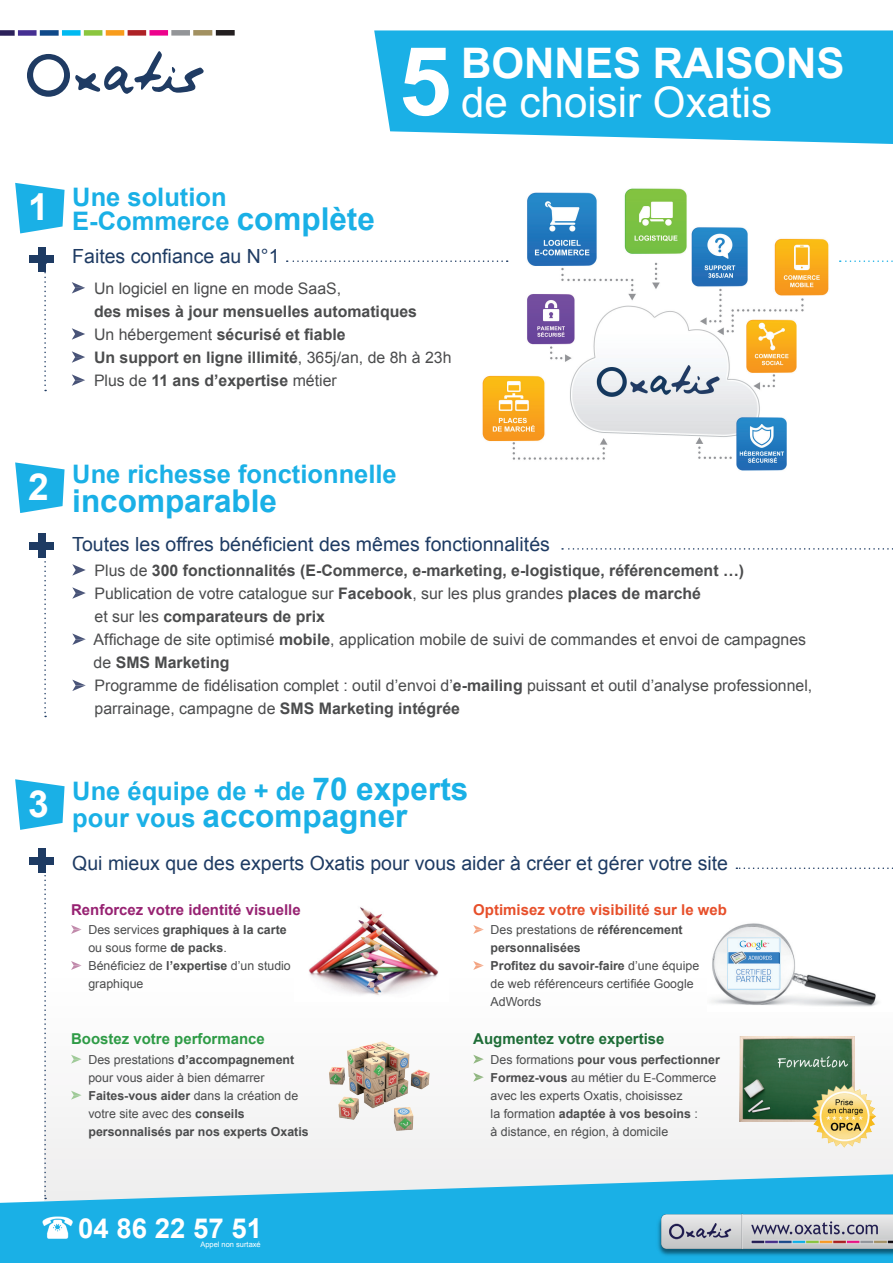
<style>
.page{position:relative;width:893px;height:1263px;background:#fff}
.page>*{position:absolute;margin:0;border:0;box-sizing:border-box;transform-origin:0 0}
.t1{font:700 95.1px "Arial";color:#fff}
.t2{font:42.15px "Arial";color:#fff}
.t3{font:700 42.15px "Arial";color:#fff}
.t4{font:700 37.2px "Arial";color:#fff}
.t5{font:700 31.5px "Arial";color:#1ab0e6}
.t6{font:700 27.6px "Arial";color:#fff}
.t7{font:700 25.5px/24px "Arial";color:#1ab0e6}
.t8{font:19.5px "Arial";color:#1e3b63}
.t9{font:15.9px/23.1px "Arial";color:#4b4c4d}
.t10{font:700 15.9px/23.1px "Arial";color:#4b4c4d}
.t11{font:700 15px "Arial";color:#e74f2a}
.t12{font:700 15px "Arial";color:#972272}
.t13{font:700 15px "Arial";color:#2e9b46}
.t14{font:700 15px "Arial";color:#1e6d37}
.t15{font:12.45px/18px "Arial";color:#4b4c4d}
.t16{font:7.5px "Arial";color:#fff}
.s1{font-size:31.5px}
.s2{font-weight:400}
.s3{font-weight:700}
.s4{font-size:25.5px}
</style>
<div class="page">
<svg style="left:374px;top:30px;width:519px;height:114px;fill:#1ab0e6"></svg>
<div style="left:45px;top:891px;width:848px;height:310px;background:#fafafa"></div>
<img style="left:740px;top:1037px;width:115px;height:85px">
<img style="left:309px;top:907px;width:129px;height:88px">
<svg style="left:0;top:1174px;width:893px;height:89px;fill:#1ab0e6"></svg>
<svg style="left:27px;top:51px;width:177px;height:46px"></svg>
<svg style="left:0;top:30px;width:235px;height:6px"></svg>
<svg style="left:44px;top:271px;width:2px;height:120px"></svg>
<img style="left:655px;top:1213px;width:238px;height:47px">
<img style="left:41px;top:1215px;width:33px;height:24px">
<svg style="left:72px;top:282px;width:13px;height:11px"></svg>
<svg style="left:72px;top:328px;width:13px;height:12px"></svg>
<svg style="left:72px;top:351px;width:13px;height:12px"></svg>
<svg style="left:72px;top:374px;width:13px;height:12px"></svg>
<svg style="left:71px;top:925px;width:10px;height:9px"></svg>
<svg style="left:71px;top:961px;width:10px;height:9px"></svg>
<svg style="left:473px;top:925px;width:11px;height:9px"></svg>
<svg style="left:473px;top:961px;width:11px;height:9px"></svg>
<svg style="left:71px;top:1055px;width:11px;height:9px"></svg>
<svg style="left:71px;top:1091px;width:11px;height:9px"></svg>
<svg style="left:473px;top:1055px;width:11px;height:9px"></svg>
<svg style="left:473px;top:1073px;width:11px;height:9px"></svg>
<div style="left:29px;top:255px;width:25px;height:8px;background:#1e3b63"></div>
<div style="left:38px;top:247px;width:8px;height:24px;background:#1e3b63"></div>
<img style="left:329px;top:1041px;width:101px;height:90px">
<img style="left:809px;top:1081px;width:67px;height:67px">
<img style="left:712px;top:923px;width:165px;height:84px">
<svg style="left:15px;top:183px;width:50px;height:50px"></svg>
<svg style="left:44px;top:875px;width:2px;height:324px"></svg>
<svg style="left:44px;top:561px;width:2px;height:156px"></svg>
<div style="left:29px;top:542px;width:25px;height:8px;background:#1e3b63"></div>
<div style="left:38px;top:533px;width:8px;height:25px;background:#1e3b63"></div>
<div style="left:29px;top:857px;width:25px;height:8px;background:#1e3b63"></div>
<div style="left:38px;top:848px;width:8px;height:25px;background:#1e3b63"></div>
<svg style="left:15px;top:462px;width:50px;height:51px"></svg>
<svg style="left:15px;top:779px;width:50px;height:51px"></svg>
<img style="left:482px;top:188px;width:358px;height:283px">
<svg style="left:287px;top:260px;width:221px;height:2px"></svg>
<svg style="left:840px;top:260px;width:53px;height:2px"></svg>
<svg style="left:72px;top:564px;width:14px;height:12px"></svg>
<svg style="left:72px;top:587px;width:14px;height:12px"></svg>
<svg style="left:72px;top:633px;width:14px;height:12px"></svg>
<svg style="left:72px;top:680px;width:14px;height:11px"></svg>
<svg style="left:562px;top:548px;width:331px;height:2px"></svg>
<svg style="left:736px;top:867px;width:157px;height:2px"></svg>
<h3 class="t4" style="left:28px;top:182px;width:22px">1</h3>
<h1 class="t1" style="left:399px;top:18px;width:54px">5</h1>
<h2 class="t3" style="left:461px;top:35px;width:385px">Bonnes raisons</h2>
<h2 class="t2" style="left:461px;top:75px;width:313px">de choisir Oxatis</h2>
<h3 class="t7" style="left:72px;top:185px;width:304px">Une solution<br>E-Commerce <span class="s1">complète</span></h3>
<h3 class="t8" style="left:72px;top:243px;width:209px">Faites confiance au N°1</h3>
<p class="t9" style="left:94px;top:277px;width:249px">Un logiciel en ligne en mode SaaS,</p>
<p class="t10" style="left:94px;top:300px;width:359px">des mises à jour mensuelles automatiques<br><span class="s2">Un hébergement</span> sécurisé et fiable<br>Un support en ligne illimité<span class="s2">, 365j/an, de 8h à 23h Plus de</span> 11 ans d’expertise <span class="s2">métier</span></p>
<h3 class="t4" style="left:28px;top:462px;width:22px">2</h3>
<h3 class="t4" style="left:28px;top:779px;width:22px">3</h3>
<h3 class="t7" style="left:72px;top:463px;width:326px">Une richesse fonctionnelle</h3>
<h3 class="t5" style="left:72px;top:479px;width:206px">incomparable</h3>
<h3 class="t8" style="left:72px;top:531px;width:479px">Toutes les offres bénéficient des mêmes fonctionnalités</h3>
<p class="t9" style="left:94px;top:559px;width:720px">Plus de <span class="s3">300 fonctionnalités (E-Commerce, e-marketing, e-logistique, référencement …)<br></span>Publication de votre catalogue sur <span class="s3">Facebook</span>, sur les plus grandes <span class="s3">places de marché<br></span>et sur les <span class="s3">comparateurs de prix<br></span>Affichage de site optimisé <span class="s3">mobile</span>, application mobile de suivi de commandes et envoi de campagnes de <span class="s3">SMS Marketing<br></span>Programme de fidélisation complet : outil d’envoi d’<span class="s3">e-mailing</span> puissant et outil d’analyse professionnel, parrainage, campagne de <span class="s3">SMS Marketing intégrée</span></p>
<h3 class="t7" style="left:72px;top:780px;width:398px">Une équipe de + de <span class="s1">70 experts</span></h3>
<h3 class="t5" style="left:72px;top:795px;width:337px"><span class="s4">pour vous</span> accompagner</h3>
<h3 class="t8" style="left:72px;top:850px;width:657px">Qui mieux que des experts Oxatis pour vous aider à créer et gérer votre site</h3>
<p class="t12" style="left:71px;top:899px;width:231px">Renforcez votre identité visuelle</p>
<p class="t15" style="left:88px;top:921px;width:204px">Des services <span class="s3">graphiques à la carte </span>ou sous forme <span class="s3">de packs</span>.<br>Bénéficiez de <span class="s3">l’expertise</span> d’un studio graphique</p>
<p class="t13" style="left:71px;top:1029px;width:195px">Boostez votre performance</p>
<p class="t15" style="left:88px;top:1050px;width:222px">Des prestations <span class="s3">d’accompagnement </span>pour vous aider à bien démarrer <span class="s3">Faites-vous aider</span> dans la création de votre site avec des <span class="s3">conseils personnalisés par nos experts Oxatis</span></p>
<p class="t11" style="left:473px;top:899px;width:255px">Optimisez votre visibilité sur le web</p>
<p class="t15" style="left:491px;top:921px;width:210px">Des prestations de <span class="s3">référencement personnalisées<br>Profitez du savoir-faire</span> d’une équipe de web référenceurs certifiée Google<br>AdWords</p>
<p class="t14" style="left:473px;top:1029px;width:193px">Augmentez votre expertise</p>
<p class="t15" style="left:491px;top:1050px;width:231px">Des formations <span class="s3">pour vous perfectionner Formez-vous</span> au métier du E-Commerce avec les experts Oxatis, choisissez<br>la formation <span class="s3">adaptée à vos besoins</span> :<br>à distance, en région, à domicile</p>
<h3 class="t6" style="left:78px;top:1209px;width:185px">04 86 22 57 51</h3>
<p class="t16" style="left:200px;top:1239px;width:62px">Appel non surtaxé</p>
</div>
